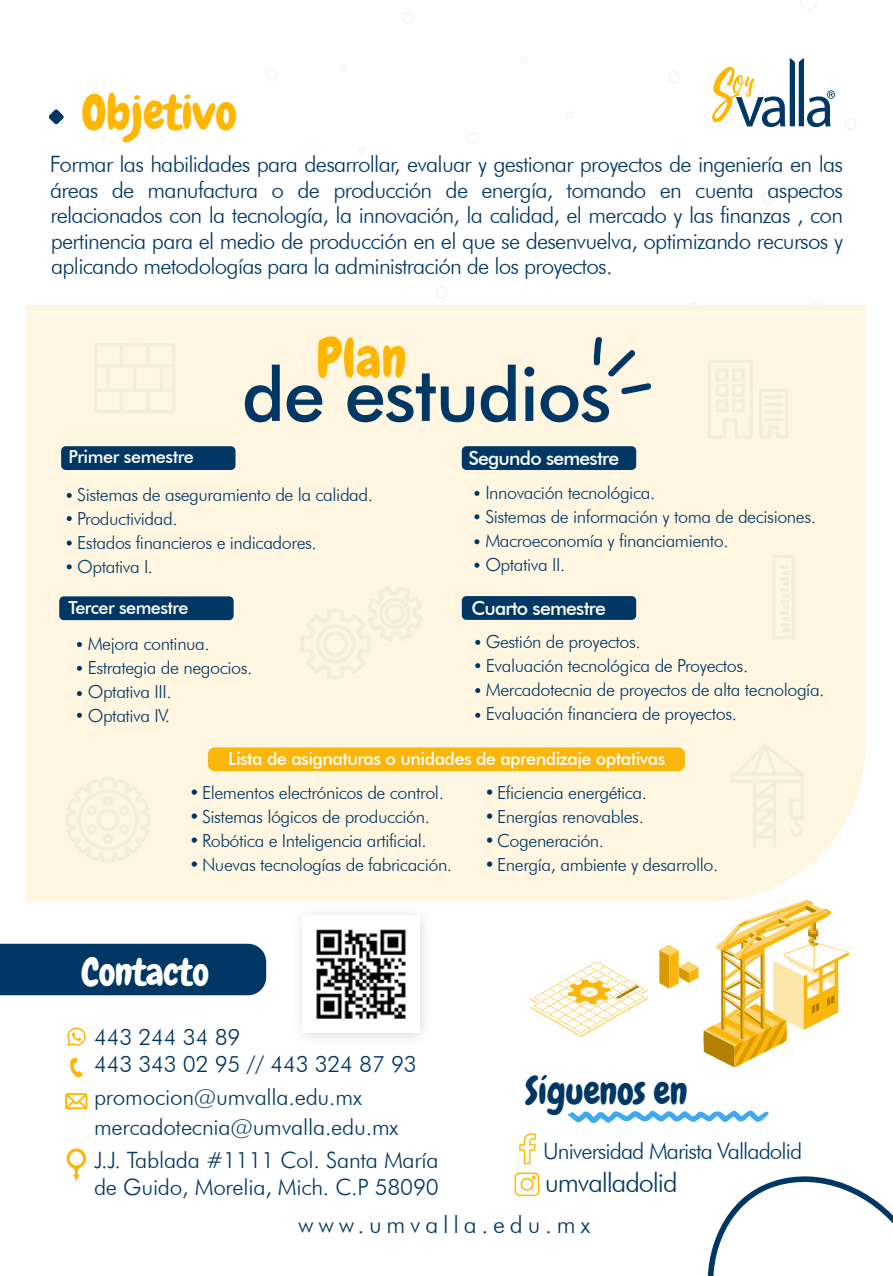
<style>
.page{position:relative;width:893px;height:1276px;background:#fff}
.page>*{position:absolute;margin:0;border:0;box-sizing:border-box;transform-origin:0 0}
.t1{font:500 74.4px "Futura BT";letter-spacing:-.02em;color:#003764}
.t2{font:54px "Chewy Pro";color:#ffb600}
.t3{font:48px "Chewy Pro";letter-spacing:-.01em;color:#ffb600}
.t4{font:37.5px "Chewy Pro";letter-spacing:-.01em;color:#003764}
.t5{font:37.5px "Chewy Pro";letter-spacing:-.01em;color:#fff}
.t6{font:300 27px "Futura BT";letter-spacing:-.04em;color:#003764}
.t7{font:300 24px "Futura BT";letter-spacing:.2em;color:#003764}
.t8{font:300 22.5px/25.5px "Futura BT";letter-spacing:-.01em;color:#003764}
.t9{font:300 22.5px "Futura BT";letter-spacing:-.04em;color:#003764}
.t10{font:500 19.35px "Futura BT";letter-spacing:-.04em;color:#fff}
.t11{font:300 18px/24px "Futura BT";letter-spacing:-.025em;color:#003764}
.t12{font:500 18px "Futura BT";letter-spacing:-.03em;color:#fff}
</style>
<div class="page">
<svg style="left:707px;top:1176px;width:186px;height:100px"></svg>
<svg style="left:266px;top:4px;width:590px;height:301px"></svg>
<div style="left:26px;top:305px;width:839px;height:596px;background:#fff6e1"></div>
<div style="left:61px;top:446px;width:174px;height:24px;background:#003764;border-radius:5px"></div>
<div style="left:59px;top:596px;width:175px;height:24px;background:#003764;border-radius:5px"></div>
<div style="left:462px;top:446px;width:174px;height:24px;background:#003764;border-radius:5px"></div>
<div style="left:462px;top:596px;width:174px;height:24px;background:#003764;border-radius:5px"></div>
<svg style="left:594px;top:336px;width:58px;height:59px;background:#d5d6cc"></svg>
<img style="left:285px;top:899px;width:153px;height:139px">
<img style="left:302px;top:915px;width:117px;height:117px">
<svg style="left:65px;top:1093px;width:22px;height:16px"></svg>
<svg style="left:70px;top:1057px;width:13px;height:20px"></svg>
<svg style="left:67px;top:1027px;width:19px;height:19px"></svg>
<div style="left:0;top:943px;width:266px;height:52px;background:#003764"></div>
<svg style="left:67px;top:493px;width:5px;height:5px"></svg>
<svg style="left:67px;top:516px;width:5px;height:5px"></svg>
<svg style="left:67px;top:540px;width:5px;height:5px"></svg>
<svg style="left:67px;top:564px;width:5px;height:5px"></svg>
<svg style="left:474px;top:491px;width:5px;height:5px"></svg>
<svg style="left:474px;top:514px;width:5px;height:5px"></svg>
<svg style="left:474px;top:539px;width:5px;height:5px"></svg>
<svg style="left:474px;top:563px;width:5px;height:5px"></svg>
<svg style="left:77px;top:642px;width:5px;height:5px"></svg>
<svg style="left:77px;top:666px;width:5px;height:5px"></svg>
<svg style="left:77px;top:713px;width:5px;height:5px"></svg>
<svg style="left:77px;top:691px;width:5px;height:5px"></svg>
<div style="left:208px;top:747px;width:477px;height:24px;background:#fab60b;border-radius:7px"></div>
<svg style="left:475px;top:640px;width:5px;height:5px"></svg>
<svg style="left:475px;top:663px;width:5px;height:5px"></svg>
<svg style="left:475px;top:688px;width:5px;height:5px"></svg>
<svg style="left:475px;top:713px;width:5px;height:5px"></svg>
<svg style="left:66px;top:1148px;width:20px;height:32px"></svg>
<svg style="left:49px;top:109px;width:15px;height:15px"></svg>
<svg style="left:567px;top:1110px;width:202px;height:13px"></svg>
<svg style="left:519px;top:1133px;width:17px;height:31px"></svg>
<svg style="left:515px;top:1172px;width:24px;height:24px"></svg>
<svg style="left:66px;top:777px;width:84px;height:85px;background:#faf2de"></svg>
<svg style="left:94px;top:343px;width:81px;height:70px;background:#fcf4df"></svg>
<hr style="left:96px;top:364px;width:78px;height:4px;background:#f3eddb;border-radius:2px">
<hr style="left:96px;top:389px;width:78px;height:3px;background:#003764;border-radius:2px">
<hr style="left:120px;top:343px;width:3px;height:24px;background:#003764;border-radius:2px">
<hr style="left:146px;top:343px;width:4px;height:24px;background:#f3eddb;border-radius:2px">
<hr style="left:120px;top:389px;width:3px;height:23px;background:#003764;border-radius:2px">
<hr style="left:146px;top:389px;width:4px;height:23px;background:#f3eddb;border-radius:2px">
<hr style="left:106px;top:366px;width:4px;height:24px;background:#f3eddb;border-radius:2px">
<hr style="left:133px;top:366px;width:3px;height:24px;background:#003764;border-radius:2px">
<hr style="left:160px;top:366px;width:3px;height:24px;background:#003764;border-radius:2px">
<hr style="left:753px;top:780px;width:3px;height:68px;background:#003764;border-radius:2px">
<hr style="left:773px;top:780px;width:3px;height:68px;background:#003764;border-radius:2px">
<svg style="left:731px;top:743px;width:72px;height:96px;background:#fbf3df"></svg>
<div style="left:772px;top:554px;width:23px;height:85px;background:#f7f0dd"></div>
<svg style="left:300px;top:585px;width:123px;height:94px;background:#fbf3df"></svg>
<svg style="left:708px;top:360px;width:45px;height:79px;background:#f9f2de"></svg>
<svg style="left:759px;top:389px;width:29px;height:50px"></svg>
<hr style="left:764px;top:395px;width:19px;height:3px;background:#003764;border-radius:2px">
<hr style="left:764px;top:403px;width:19px;height:3px;background:#003764;border-radius:2px">
<hr style="left:764px;top:410px;width:19px;height:4px;background:#f5eedb;border-radius:2px">
<hr style="left:764px;top:418px;width:19px;height:3px;background:#003764;border-radius:2px">
<svg style="left:704px;top:900px;width:145px;height:167px"></svg>
<svg style="left:659px;top:944px;width:39px;height:44px"></svg>
<svg style="left:530px;top:961px;width:118px;height:76px"></svg>
<h3 class="t3" style="left:82px;top:82px;width:157px">Objetivo</h3>
<p class="t8" style="left:50px;top:151px;width:795px;text-align:justify">Formar las habilidades para desarrollar, evaluar y gestionar proyectos de ingeniería en las áreas de manufactura o de producción de energía, tomando en cuenta aspectos relacionados con la tecnología, la innovación, la calidad, el mercado y las finanzas , con pertinencia para el medio de producción en el que se desenvuelva, optimizando recursos y aplicando metodologías para la administración de los proyectos.</p>
<p class="t12" style="left:69px;top:446px;width:127px">Primer semestre</p>
<h2 class="t2" style="left:316px;top:323px;width:92px">Plan</h2>
<h1 class="t1" style="left:242px;top:349px;width:371px">de estudios</h1>
<p class="t10" style="left:468px;top:447px;width:152px">Segundo semestre</p>
<p class="t11" style="left:77px;top:482px;width:297px">Sistemas de aseguramiento de la calidad.<br>Productividad.<br>Estados financieros e indicadores.<br>Optativa I.</p>
<p class="t11" style="left:485px;top:481px;width:332px">Innovación tecnológica.<br>Sistemas de información y toma de decisiones.<br>Macroeconomía y financiamiento.<br>Optativa II.</p>
<p class="t12" style="left:69px;top:596px;width:121px">Tercer semestre</p>
<p class="t11" style="left:88px;top:631px;width:166px">Mejora continua.<br>Estrategia de negocios.<br>Optativa III.<br>Optativa IV.</p>
<p class="t10" style="left:471px;top:596px;width:136px">Cuarto semestre</p>
<p class="t11" style="left:486px;top:630px;width:340px">Gestión de proyectos.<br>Evaluación tecnológica de Proyectos.<br>Mercadotecnia de proyectos de alta tecnología.<br>Evaluación financiera de proyectos.</p>
<p class="t12" style="left:228px;top:747px;width:439px">Lista de asignaturas o unidades de aprendizaje optativas</p>
<p class="t11" style="left:189px;top:780px;width:256px">•Elementos electrónicos de control.</p>
<p class="t11" style="left:189px;top:804px;width:242px">•Sistemas lógicos de producción.</p>
<p class="t11" style="left:189px;top:828px;width:239px">•Robótica e Inteligencia artificial.</p>
<p class="t11" style="left:189px;top:852px;width:264px">•Nuevas tecnologías de fabricación.</p>
<h3 class="t5" style="left:82px;top:948px;width:129px">Contacto</h3>
<p class="t8" style="left:94px;top:1023px;width:324px;line-height:27px">443 244 34 89<br>443 343 02 95 // 443 324 87 93</p>
<p class="t8" style="left:94px;top:1082px;width:306px;line-height:30px">promocion@umvalla.edu.mx mercadotecnia@umvalla.edu.mx</p>
<p class="t8" style="left:94px;top:1146px;width:346px;line-height:27px">J.J. Tablada #1111 Col. Santa María de Guido, Morelia, Mich. C.P 58090</p>
<p class="t11" style="left:484px;top:780px;width:164px">•Eficiencia energética.</p>
<p class="t11" style="left:484px;top:804px;width:161px">•Energías renovables.</p>
<p class="t11" style="left:484px;top:828px;width:121px">•Cogeneración.</p>
<p class="t11" style="left:484px;top:852px;width:235px">•Energía, ambiente y desarrollo.</p>
<h3 class="t4" style="left:525px;top:1067px;width:164px">Síguenos en</h3>
<p class="t9" style="left:543px;top:1137px;width:260px">Universidad Marista Valladolid</p>
<h3 class="t6" style="left:545px;top:1166px;width:134px">umvalladolid</h3>
<h3 class="t7" style="left:298px;top:1209px;width:294px">www.umvalla.edu.mx</h3>
</div>
